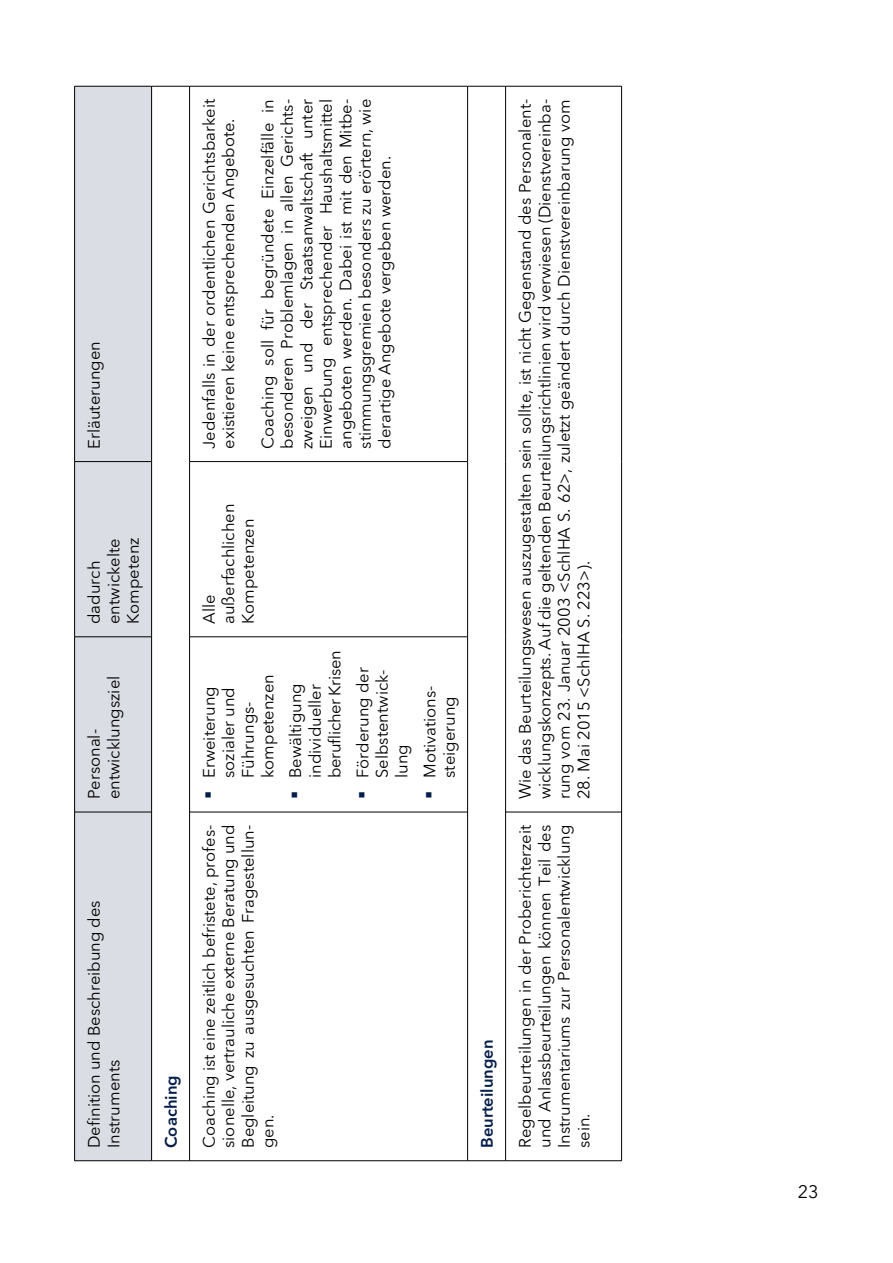
<style>
.page{position:relative;width:893px;height:1263px;background:#fff}
.page>*{position:absolute;margin:0;border:0;box-sizing:border-box;transform-origin:0 0}
.t1{font:18px "Avenir Next LT Pro";color:#000}
.t2{font:16.5px/19.5px "Avenir Next LT Pro";color:#000}
.t3{font:600 16.5px "Avenir Next LT Pro";color:#051d49}
.s1{color:#051d49}
</style>
<div class="page">
<div style="left:75px;top:87px;width:76px;height:1073px;background:#dadde4"></div>
<hr style="left:75px;top:812px;width:76px;height:1px;background:#000">
<hr style="left:75px;top:636px;width:76px;height:1px;background:#000">
<hr style="left:75px;top:461px;width:76px;height:1px;background:#000">
<hr style="left:152px;top:1160px;width:37px;height:1px;background:#000">
<hr style="left:152px;top:86px;width:37px;height:1px;background:#000">
<hr style="left:189px;top:812px;width:1px;height:349px;background:#000">
<hr style="left:190px;top:1160px;width:277px;height:1px;background:#000">
<hr style="left:189px;top:637px;width:1px;height:175px;background:#000">
<hr style="left:190px;top:812px;width:277px;height:1px;background:#000">
<hr style="left:189px;top:462px;width:1px;height:175px;background:#000">
<hr style="left:190px;top:636px;width:277px;height:1px;background:#000">
<hr style="left:189px;top:86px;width:1px;height:376px;background:#000">
<hr style="left:190px;top:461px;width:277px;height:1px;background:#000">
<hr style="left:190px;top:86px;width:277px;height:1px;background:#000">
<hr style="left:467px;top:812px;width:1px;height:349px;background:#000">
<hr style="left:468px;top:1160px;width:37px;height:1px;background:#000">
<hr style="left:467px;top:637px;width:1px;height:175px;background:#000">
<hr style="left:467px;top:462px;width:1px;height:175px;background:#000">
<hr style="left:467px;top:86px;width:1px;height:376px;background:#000">
<hr style="left:468px;top:86px;width:37px;height:1px;background:#000">
<hr style="left:505px;top:812px;width:1px;height:349px;background:#000">
<hr style="left:506px;top:1160px;width:115px;height:1px;background:#000">
<hr style="left:505px;top:637px;width:1px;height:175px;background:#000">
<hr style="left:506px;top:812px;width:115px;height:1px;background:#000">
<hr style="left:505px;top:462px;width:1px;height:175px;background:#000">
<hr style="left:505px;top:86px;width:1px;height:376px;background:#000">
<hr style="left:506px;top:86px;width:115px;height:1px;background:#000">
<hr style="left:74px;top:812px;width:1px;height:349px;background:#000">
<hr style="left:75px;top:1160px;width:76px;height:1px;background:#000">
<hr style="left:74px;top:637px;width:1px;height:175px;background:#000">
<hr style="left:74px;top:462px;width:1px;height:175px;background:#000">
<hr style="left:74px;top:86px;width:1px;height:376px;background:#000">
<hr style="left:75px;top:86px;width:76px;height:1px;background:#000">
<hr style="left:151px;top:812px;width:1px;height:349px;background:#000">
<hr style="left:151px;top:637px;width:1px;height:175px;background:#000">
<hr style="left:151px;top:462px;width:1px;height:175px;background:#000">
<hr style="left:151px;top:86px;width:1px;height:376px;background:#000">
<hr style="left:621px;top:812px;width:1px;height:349px;background:#000">
<hr style="left:621px;top:637px;width:1px;height:175px;background:#000">
<hr style="left:621px;top:462px;width:1px;height:175px;background:#000">
<hr style="left:621px;top:86px;width:1px;height:376px;background:#000">
<p class="t2" style="left:84px;top:449px;width:109px;rotate:-90deg">Erläuterungen</p>
<p class="t2" style="left:199px;top:449px;width:351px;rotate:-90deg">Jedenfalls in der ordentlichen Gerichtsbarkeit existieren keine entsprechenden Angebote.</p>
<p class="t2" style="left:258px;top:449px;width:351px;text-align:justify;rotate:-90deg">Coaching soll für begründete Einzelfälle in besonderen Problemlagen in allen Gerichts&shy;zweigen und der Staatsanwaltschaft unter Einwerbung entsprechender Haushaltsmittel angeboten werden. Dabei ist mit den Mitbe&shy;stimmungsgremien besonders zu erörtern, wie derartige Angebote vergeben werden.</p>
<p class="t2" style="left:84px;top:624px;width:88px;rotate:-90deg">dadurch entwickelte<br>Kompetenz</p>
<p class="t2" style="left:84px;top:799px;width:125px;rotate:-90deg">Personal&shy;entwicklungsziel</p>
<p class="t2" style="left:84px;top:1148px;width:249px;rotate:-90deg">Definition und Beschreibung des<br>Instruments</p>
<p class="t3" style="left:161px;top:1148px;width:74px;rotate:-90deg">Coaching</p>
<p class="t2" style="left:199px;top:624px;width:122px;rotate:-90deg">Alle außerfachlichen<br>Kompetenzen</p>
<p class="t2" style="left:199px;top:778px;width:105px;text-indent:-21px;rotate:-90deg"><span class="s1">▪</span> Erweiterung sozialer und<br>Führungs&shy;kompetenzen</p>
<p class="t2" style="left:199px;top:1148px;width:325px;text-align:justify;rotate:-90deg">Coaching ist eine zeitlich befristete, profes&shy;sionelle, vertrauliche externe Beratung und Begleitung zu ausgesuchten Fragestellun&shy;gen.</p>
<p class="t2" style="left:286px;top:778px;width:129px;text-indent:-21px;rotate:-90deg"><span class="s1">▪</span> Bewältigung individueller beruflicher Krisen</p>
<p class="t2" style="left:353px;top:778px;width:112px;text-indent:-21px;rotate:-90deg"><span class="s1">▪</span> Förderung der<br>Selbstentwick&shy;lung</p>
<p class="t2" style="left:420px;top:778px;width:92px;text-indent:-21px;rotate:-90deg"><span class="s1">▪</span> Motivations&shy;steigerung</p>
<p class="t3" style="left:477px;top:1148px;width:110px;rotate:-90deg">Beurteilungen</p>
<p class="t2" style="left:515px;top:799px;width:702px;text-align:justify;rotate:-90deg">Wie das Beurteilungswesen auszugestalten sein sollte, ist nicht Gegenstand des Personalent&shy;wicklungskonzepts. Auf die geltenden Beurteilungsrichtlinien wird verwiesen (Dienstvereinba&shy;rung vom 23. Januar 2003 &lt;SchlHA S. 62&gt;, zuletzt geändert durch Dienstvereinbarung vom</p>
<p class="t2" style="left:574px;top:799px;width:240px;rotate:-90deg">28. Mai 2015 &lt;SchlHA S. 223&gt;).</p>
<p class="t2" style="left:515px;top:1148px;width:325px;text-align:justify;rotate:-90deg">Regelbeurteilungen in der Proberichterzeit und Anlassbeurteilungen können Teil des Instrumentariums zur Personalentwicklung sein.</p>
<p class="t1" style="left:798px;top:1181px;width:22px">23</p>
</div>
